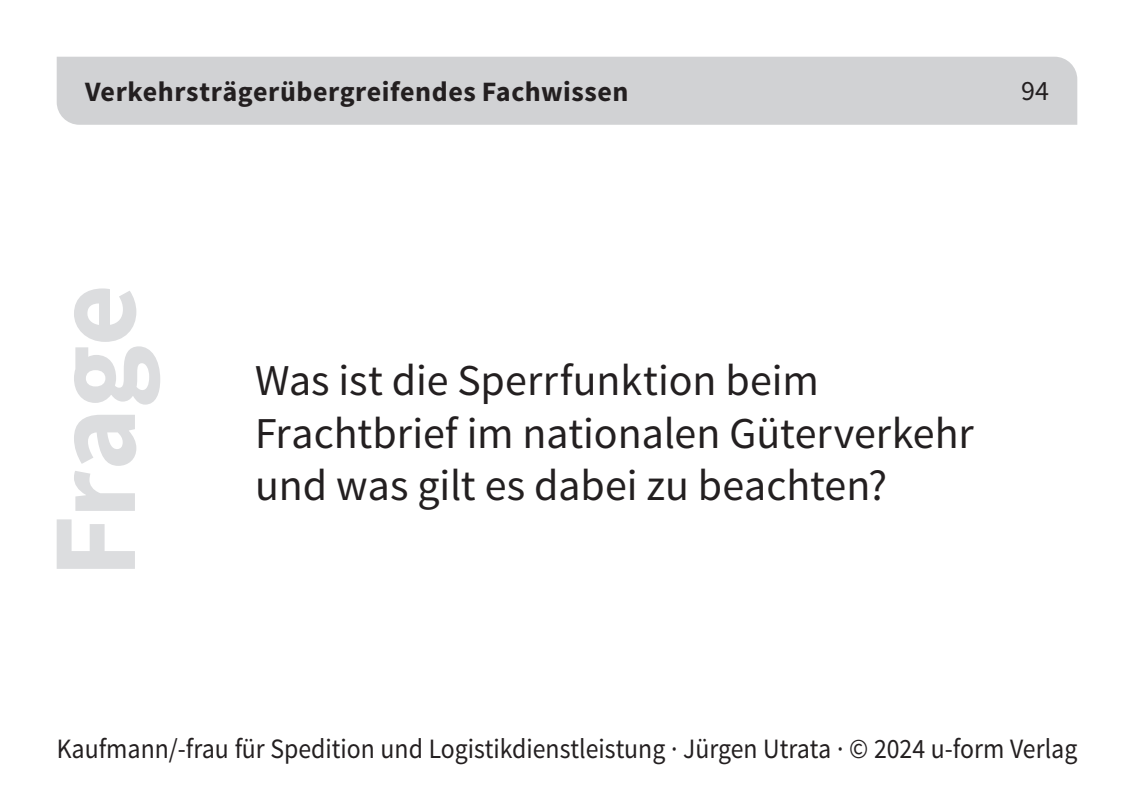
<style>
.page{position:relative;width:1134px;height:794px;background:#fff}
.page>*{position:absolute;margin:0;border:0;box-sizing:border-box;transform-origin:0 0}
.t1{font:700 120px "Source Sans Pro";letter-spacing:-.01em;color:#dcdddf}
.t2{font:44px/52.8px "Source Sans Pro";color:#231f20}
.t3{font:28px "Source Sans Pro";color:#231f20;scale:.92 1}
.t4{font:700 28px "Source Sans Pro";letter-spacing:.02em;color:#231f20}
.t5{font:28px "Source Sans Pro";color:#231f20}
</style>
<div class="page">
<div style="left:57px;top:57px;width:1020px;height:68px;background:#d1d2d4"></div>
<p class="t4" style="left:85px;top:81px;width:545px">Verkehrsträgerübergreifendes Fachwissen</p>
<p class="t5" style="left:1021px;top:77px;width:29px">94</p>
<h1 class="t1" style="left:56px;top:578px;width:295px;rotate:-90deg">Frage</h1>
<p class="t2" style="left:255px;top:356px;width:720px">Was ist die Sperrfunktion beim<br>Frachtbrief im nationalen Güterverkehr und was gilt es dabei zu beachten?</p>
<p class="t3" style="left:57px;top:735px;width:1111px">Kaufmann/-frau für Spedition und Logistikdienstleistung · Jürgen Utrata · © 2024 u-form Verlag</p>
</div>
